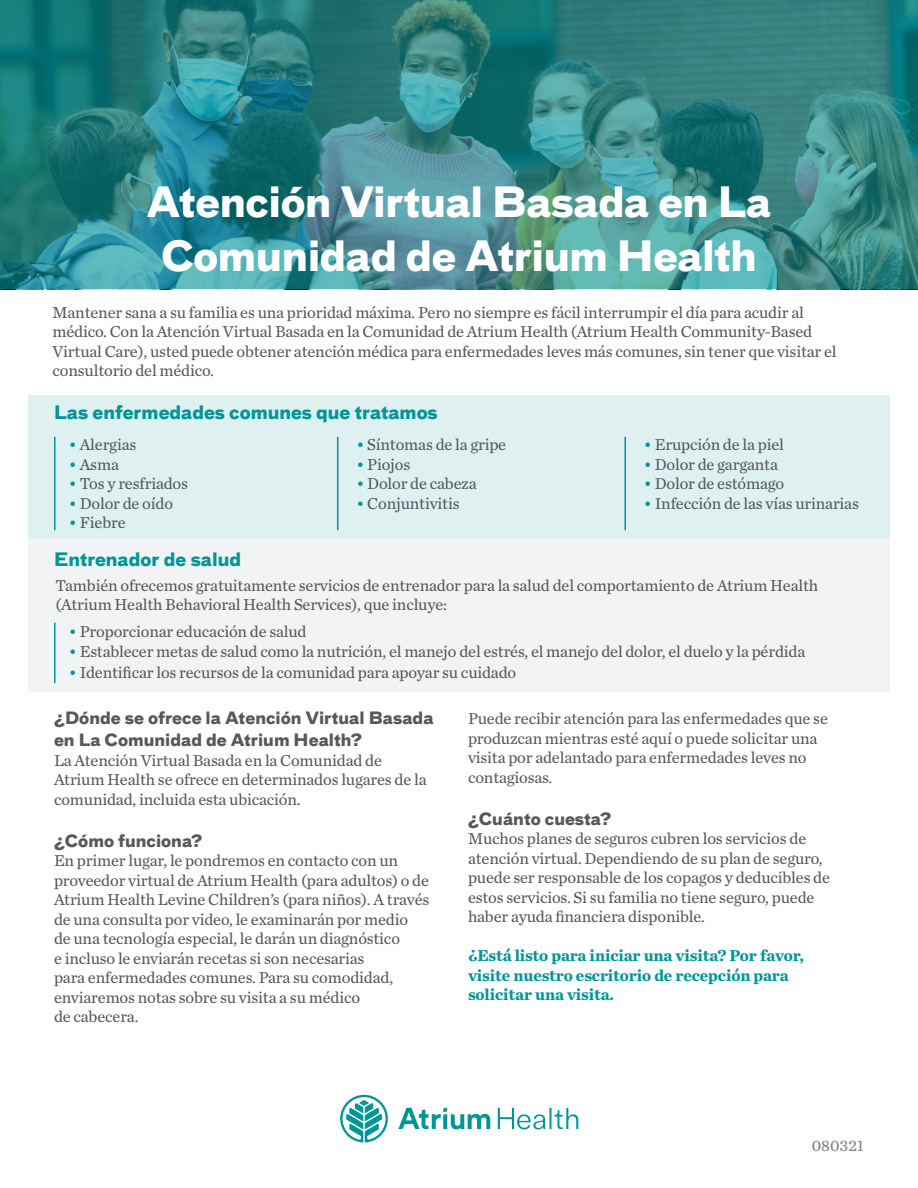
<style>
.page{position:relative;width:918px;height:1188px;background:#fff}
.page>*{position:absolute;margin:0;border:0;box-sizing:border-box;transform-origin:0 0}
.t1{font:700 40.5px/54px "Bau Pro";letter-spacing:-.01em;color:#fff;text-align:center}
.t2{font:700 18px "Bau Pro";color:#009698}
.t3{font:16.5px/19.5px "Chronicle Text G2";letter-spacing:-.01em;color:#57585a}
.t4{font:700 16.5px/19.5px "Chronicle Text G2";letter-spacing:-.01em;color:#009698}
.t5{font:700 16.5px/22.5px "Bau Pro";color:#57585a}
.t6{font:16.5px "Chronicle Text G2";color:#808285}
.s1{color:#009698}
</style>
<div class="page">
<svg style="left:0;top:0;width:918px;height:289px;background:#338687"></svg>
<div style="left:28px;top:395px;width:862px;height:144px;background:#dff0f1"></div>
<div style="left:28px;top:539px;width:862px;height:153px;background:#f2f3f4"></div>
<hr style="left:54px;top:437px;width:2px;height:93px;background:#009698">
<hr style="left:54px;top:622px;width:2px;height:61px;background:#009698">
<hr style="left:337px;top:437px;width:1px;height:93px;background:#009698">
<hr style="left:624px;top:437px;width:2px;height:93px;background:#009698">
<svg style="left:340px;top:1095px;width:238px;height:48px"></svg>
<p class="t1" style="left:147px;top:172px;width:626px">Atención Virtual Basada en La<br>Comunidad de Atrium Health</p>
<p class="t3" style="left:52px;top:302px;width:786px">Mantener sana a su familia es una prioridad máxima. Pero no siempre es fácil interrumpir el día para acudir al médico. Con la Atención Virtual Basada en la Comunidad de Atrium Health (Atrium Health Community-Based Virtual Care), usted puede obtener atención médica para enfermedades leves más comunes, sin tener que visitar el consultorio del médico.</p>
<p class="t2" style="left:54px;top:397px;width:385px">Las enfermedades comunes que tratamos</p>
<p class="t3" style="left:69px;top:434px;width:69px"><span class="s1">•</span> Alergias</p>
<p class="t3" style="left:69px;top:453px;width:52px"><span class="s1">•</span> Asma</p>
<p class="t3" style="left:69px;top:473px;width:121px"><span class="s1">•</span> Tos y resfriados</p>
<p class="t3" style="left:69px;top:492px;width:106px"><span class="s1">•</span> Dolor de oído</p>
<p class="t3" style="left:69px;top:512px;width:58px"><span class="s1">•</span> Fiebre</p>
<p class="t2" style="left:54px;top:544px;width:189px">Entrenador de salud</p>
<p class="t3" style="left:356px;top:434px;width:151px"><span class="s1">•</span> Síntomas de la gripe</p>
<p class="t3" style="left:356px;top:453px;width:55px"><span class="s1">•</span> Piojos</p>
<p class="t3" style="left:356px;top:473px;width:122px"><span class="s1">•</span> Dolor de cabeza</p>
<p class="t3" style="left:356px;top:492px;width:105px"><span class="s1">•</span> Conjuntivitis</p>
<p class="t3" style="left:644px;top:434px;width:141px"><span class="s1">•</span> Erupción de la piel</p>
<p class="t3" style="left:644px;top:453px;width:135px"><span class="s1">•</span> Dolor de garganta</p>
<p class="t3" style="left:644px;top:473px;width:142px"><span class="s1">•</span> Dolor de estómago</p>
<p class="t3" style="left:644px;top:492px;width:217px"><span class="s1">•</span> Infección de las vías urinarias</p>
<p class="t3" style="left:56px;top:575px;width:764px">También ofrecemos gratuitamente servicios de entrenador para la salud del comportamiento de Atrium Health</p>
<p class="t3" style="left:56px;top:594px;width:393px">(Atrium Health Behavioral Health Services), que incluye:</p>
<p class="t3" style="left:69px;top:621px;width:239px"><span class="s1">•</span> Proporcionar educación de salud</p>
<p class="t3" style="left:69px;top:641px;width:738px"><span class="s1">•</span> Establecer metas de salud como la nutrición, el manejo del estrés, el manejo del dolor, el duelo y la pérdida</p>
<p class="t3" style="left:69px;top:662px;width:449px"><span class="s1">•</span> Identificar los recursos de la comunidad para apoyar su cuidado</p>
<p class="t5" style="left:54px;top:705px;width:381px">¿Dónde se ofrece la Atención Virtual Basada en La Comunidad de Atrium Health?</p>
<p class="t3" style="left:54px;top:750px;width:374px">La Atención Virtual Basada en la Comunidad de<br>Atrium Health se ofrece en determinados lugares de la comunidad, incluida esta ubicación.</p>
<p class="t5" style="left:54px;top:828px;width:150px">¿Cómo funciona?</p>
<p class="t3" style="left:54px;top:850px;width:377px">En primer lugar, le pondremos en contacto con un proveedor virtual de Atrium Health (para adultos) o de Atrium Health Levine Children’s (para niños). A través de una consulta por video, le examinarán por medio<br>de una tecnología especial, le darán un diagnóstico<br>e incluso le enviarán recetas si son necesarias<br>para enfermedades comunes. Para su comodidad, enviaremos notas sobre su visita a su médico</p>
<p class="t3" style="left:54px;top:1006px;width:86px">de cabecera.</p>
<p class="t3" style="left:468px;top:708px;width:361px">Puede recibir atención para las enfermedades que se produzcan mientras esté aquí o puede solicitar una visita por adelantado para enfermedades leves no contagiosas.</p>
<p class="t5" style="left:468px;top:806px;width:145px">¿Cuánto cuesta?</p>
<p class="t3" style="left:468px;top:828px;width:364px">Muchos planes de seguros cubren los servicios de atención virtual. Dependiendo de su plan de seguro, puede ser responsable de los copagos y deducibles de estos servicios. Si su familia no tiene seguro, puede haber ayuda financiera disponible.</p>
<p class="t4" style="left:468px;top:945px;width:338px">¿Está listo para iniciar una visita? Por favor,</p>
<p class="t4" style="left:468px;top:964px;width:322px">visite nuestro escritorio de recepción para solicitar una visita.</p>
<p class="t6" style="left:812px;top:1133px;width:54px">080321</p>
</div>
